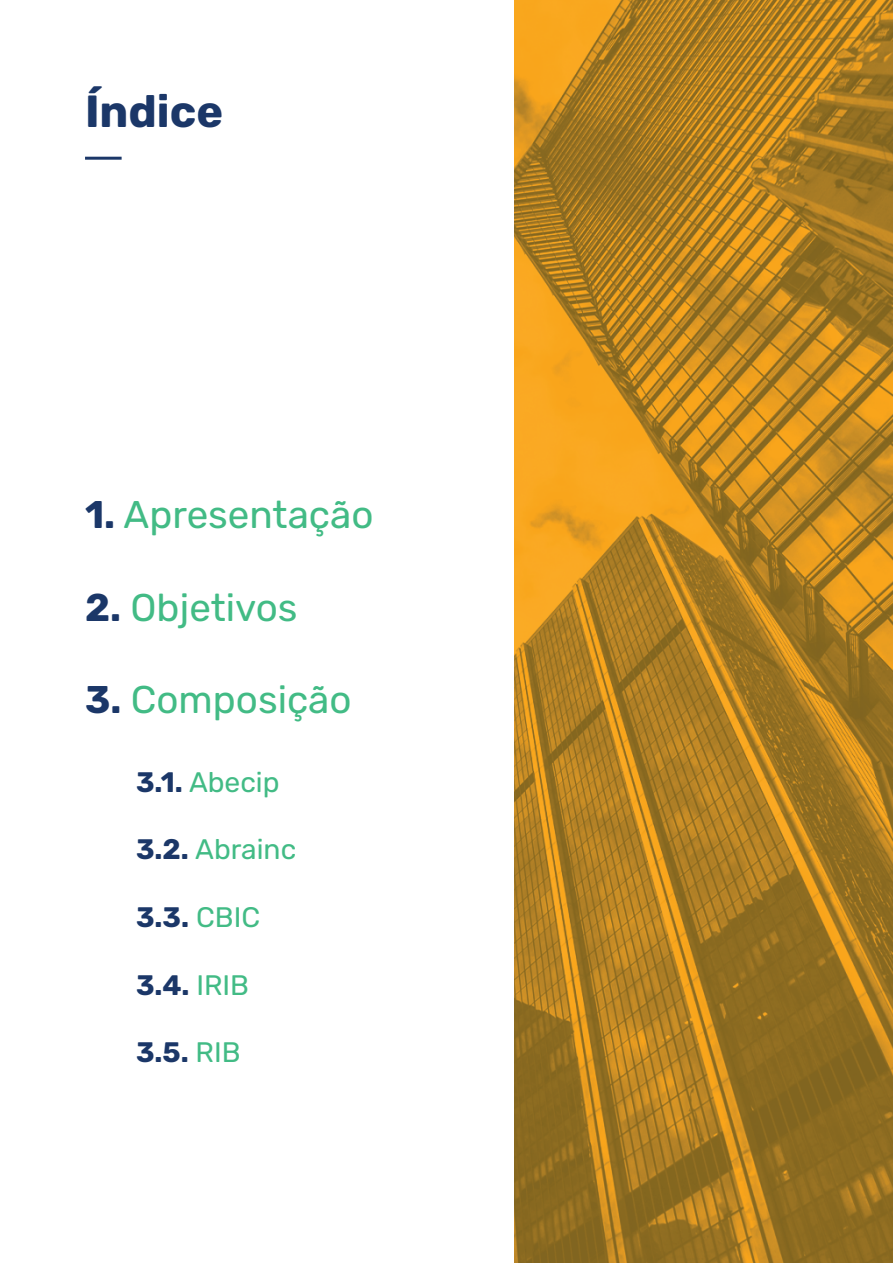
<style>
.page{position:relative;width:893px;height:1263px;background:#fff}
.page>*{position:absolute;margin:0;border:0;box-sizing:border-box;transform-origin:0 0}
.t1{font:700 45px "Rubik";color:#1b3768}
.t2{font:38.55px "Rubik";color:#42bb85}
.t3{font:700 28.2px "Rubik";color:#1b3768}
.t4{font:28.2px "Rubik";color:#42bb85}
.s1{font-weight:700;color:#1b3768}
.s2{font-weight:400;color:#42bb85}
</style>
<div class="page">
<img style="left:514px;top:0;width:379px;height:1263px">
<hr style="left:85px;top:157px;width:37px;height:3px;background:#1b3768">
<p class="t1" style="left:85px;top:86px;width:140px">Índice</p>
<p class="t2" style="left:85px;top:493px;width:290px"><span class="s1">1.</span> Apresentação</p>
<p class="t2" style="left:85px;top:586px;width:214px"><span class="s1">2.</span> Objetivos</p>
<p class="t2" style="left:85px;top:678px;width:268px"><span class="s1">3.</span> Composição</p>
<p class="t4" style="left:136px;top:766px;width:145px"><span class="s1">3.1.</span> Abecip</p>
<p class="t4" style="left:136px;top:834px;width:162px"><span class="s1">3.2.</span> Abrainc</p>
<p class="t3" style="left:136px;top:901px;width:126px">3.3. <span class="s2">CBIC</span></p>
<p class="t3" style="left:136px;top:969px;width:115px">3.4. <span class="s2">IRIB</span></p>
<p class="t3" style="left:136px;top:1037px;width:106px">3.5. <span class="s2">RIB</span></p>
</div>
